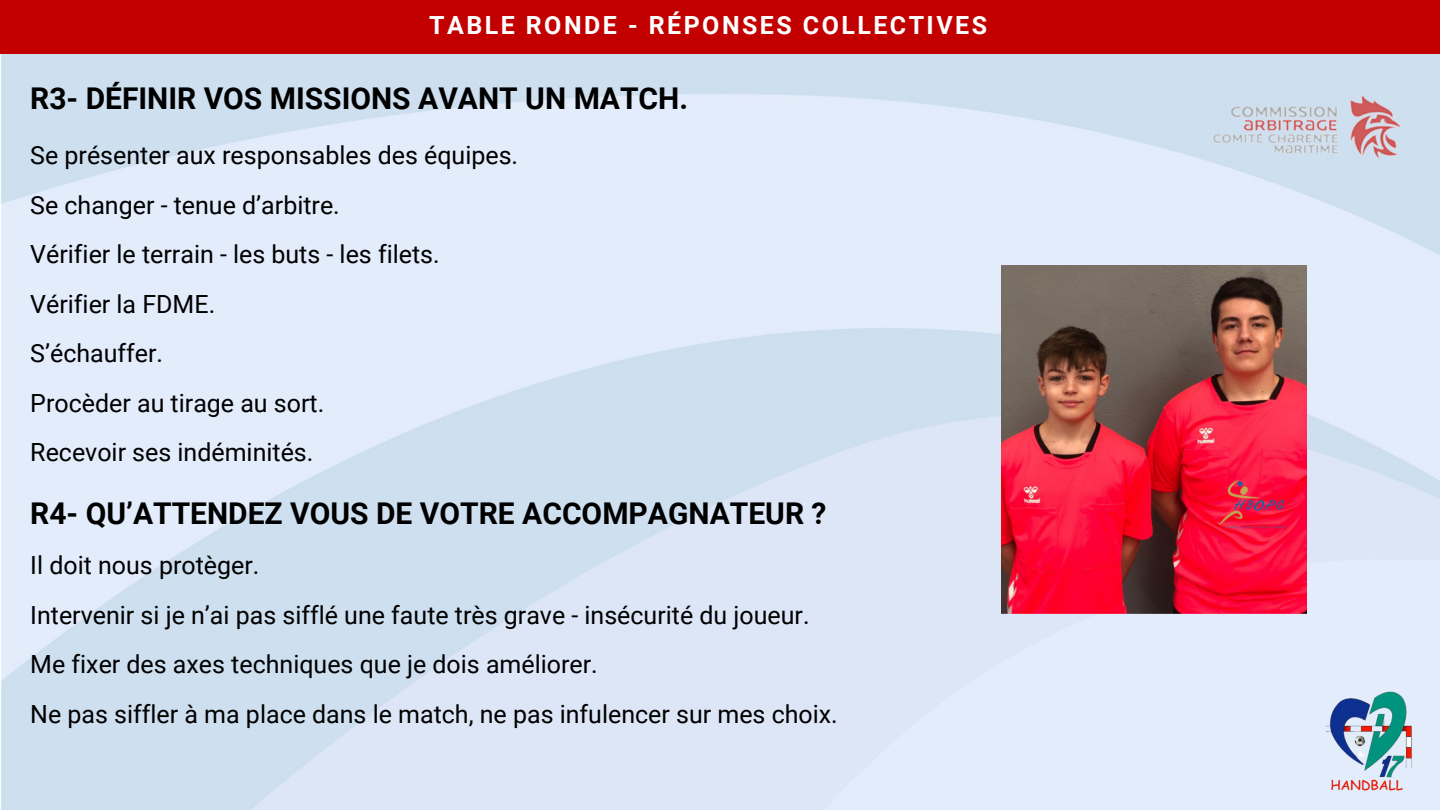
<style>
.page{position:relative;width:1440px;height:810px;background:#fff}
.page>*{position:absolute;margin:0;border:0;box-sizing:border-box;transform-origin:0 0}
.t1{font:700 30px "Roboto";color:#000}
.t2{font:25px/49.5px "Roboto";color:#000}
.t3{font:700 25px "Roboto";letter-spacing:.1em;color:#fff}
</style>
<div class="page">
<img style="left:1px;top:54px;width:1439px;height:756px">
<img style="left:1188px;top:67px;width:236px;height:125px">
<div style="left:0;top:0;width:1440px;height:54px;background:#c20000"></div>
<img style="left:1323px;top:690px;width:90px;height:100px">
<img style="left:1002px;top:265px;width:304px;height:348px">
<p class="t3" style="left:429px;top:11px;width:559px">TABLE RONDE - RÉPONSES COLLECTIVES</p>
<p class="t1" style="left:30px;top:81px;width:659px">R3- DÉFINIR VOS MISSIONS AVANT UN MATCH.</p>
<p class="t2" style="left:30px;top:131px;width:489px">Se présenter aux responsables des équipes.<br>Se changer - tenue d’arbitre.<br>Vérifier le terrain - les buts - les filets.<br>Vérifier la FDME.<br>S’échauffer.<br>Procèder au tirage au sort.<br>Recevoir ses indéminités.</p>
<p class="t1" style="left:30px;top:496px;width:798px">R4- QU’ATTENDEZ VOUS DE VOTRE ACCOMPAGNATEUR ?</p>
<p class="t2" style="left:30px;top:541px;width:809px">Il doit nous protèger.<br>Intervenir si je n’ai pas sifflé une faute très grave - insécurité du joueur.<br>Me fixer des axes techniques que je dois améliorer.<br>Ne pas siffler à ma place dans le match, ne pas infulencer sur mes choix.</p>
</div>
